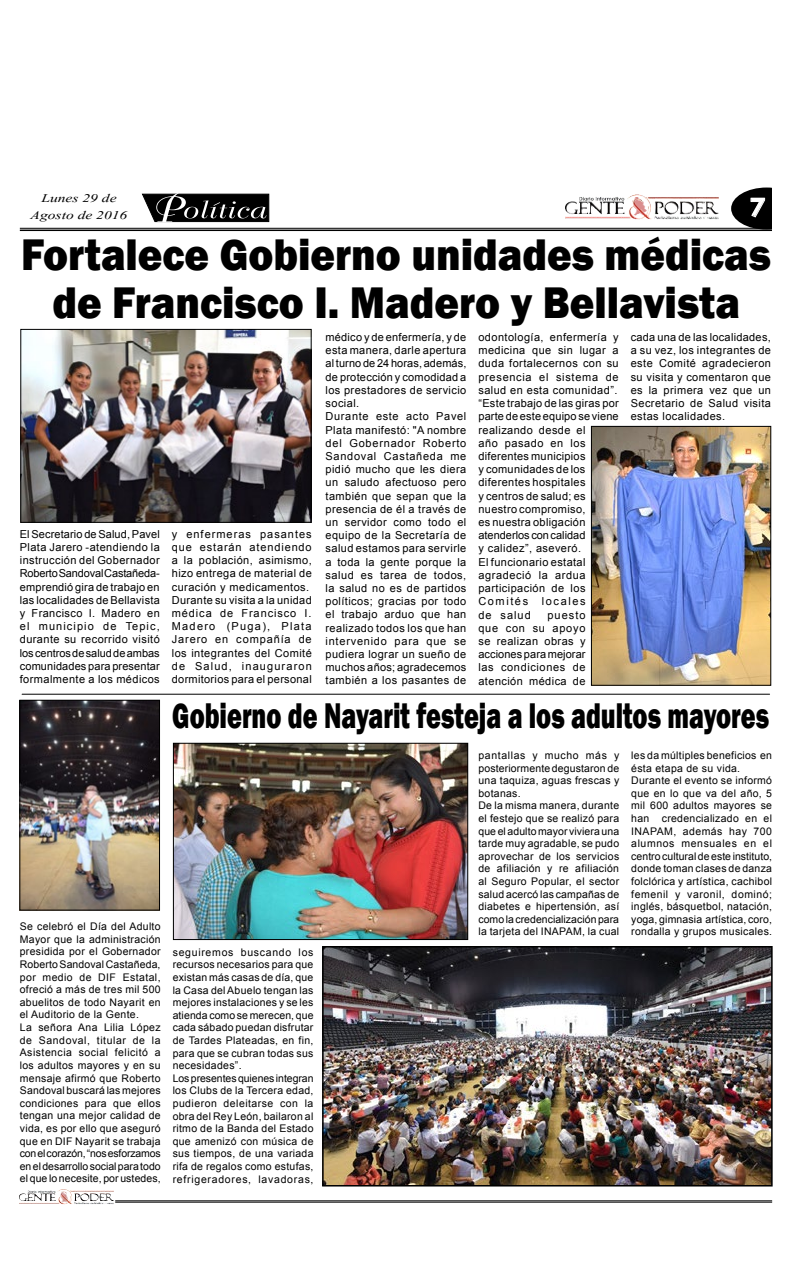
<style>
.page{position:relative;width:792px;height:1276px;background:#fff}
.page>*{position:absolute;margin:0;border:0;box-sizing:border-box;transform-origin:0 0}
.t1{font:800 45.5px/47.9px "Franklin Gothic";color:#000;text-align:center;scale:.92 1}
.t2{font:800 36.8px "Franklin Gothic";color:#000;scale:.69 1}
.t3{font:700 25.2px "Century Gothic";color:#fff;scale:1.14 1}
.t4{font:14.6px/17.6px "Vijaya";color:#000;text-align:center;scale:1.32 1}
.t5{font:11px/13.2px "Arial";letter-spacing:.04em;color:#000;text-align:justify}
.t6{font:11px "Arial";letter-spacing:.14em;color:#000}
.t7{font:10.5px/12.6px "Arial";letter-spacing:.03em;color:#000}
</style>
<div class="page">
<img style="left:633px;top:215px;width:15px;height:2px">
<svg style="left:731px;top:187px;width:41px;height:41px"></svg>
<hr style="left:20px;top:228px;width:752px;height:1px;background:#000">
<hr style="left:20px;top:229px;width:752px;height:2px;background:#000">
<img style="left:627px;top:195px;width:23px;height:20px">
<hr style="left:115px;top:1200px;width:657px;height:1px;background:#000">
<hr style="left:115px;top:1201px;width:657px;height:1px;background:#000">
<img style="left:57px;top:1189px;width:15px;height:12px">
<img style="left:175px;top:745px;width:291px;height:193px">
<div style="left:173px;top:743px;width:295px;height:197px;border:1px solid #000"></div>
<svg style="left:141px;top:193px;width:129px;height:30px;background:#3e3e3e"></svg>
<img style="left:593px;top:428px;width:176px;height:255px">
<div style="left:591px;top:426px;width:180px;height:259px;border:1px solid #000"></div>
<img style="left:22px;top:331px;width:288px;height:190px">
<div style="left:20px;top:329px;width:292px;height:194px;border:1px solid #000"></div>
<hr style="left:22px;top:693px;width:748px;height:1px;background:#000">
<img style="left:21px;top:702px;width:137px;height:206px">
<div style="left:19px;top:700px;width:141px;height:210px;border:1px solid #000"></div>
<img style="left:325px;top:949px;width:445px;height:234px">
<div style="left:322px;top:946px;width:451px;height:240px;border:2px solid #000"></div>
<h3 class="t4" style="left:31px;top:187px;width:75px">Lunes 29 de<br>Agosto de 2016</h3>
<h3 class="t3" style="left:749px;top:188px;width:16px">7</h3>
<h1 class="t1" style="left:21px;top:230px;width:817px">Fortalece Gobierno unidades médicas de Francisco I. Madero y Bellavista</h1>
<p class="t5" style="left:478px;top:330px;width:142px;text-align:left">odontología, enfermería y medicina que sin lugar a duda fortalecernos con su presencia el sistema de salud en esta comunidad”. “Este trabajo de las giras por parte de este equipo se viene realizando desde el<br>año pasado en los diferentes municipios<br>y comunidades de los diferentes hospitales<br>y centros de salud; es nuestro compromiso,<br>es nuestra obligación atenderlos con calidad<br>y calidez”, aseveró.<br>El funcionario estatal agradeció la ardua participación de los<br>Comités</p>
<p class="t5" style="left:326px;top:330px;width:142px;text-align:left">médico y de enfermería, y de esta manera, darle apertura al turno de 24 horas, además, de protección y comodidad a los prestadores de servicio social.<br>Durante este acto Pavel<br>Plata manifestó: "A nombre del Gobernador Roberto<br>Sandoval Castañeda me pidió mucho que les diera un saludo afectuoso pero también que sepan que la presencia de él a través de un servidor como todo el equipo de la Secretaría de salud estamos para servirle a toda la gente porque la salud es tarea de todos, la salud no es de partidos políticos; gracias por todo el trabajo arduo que han realizado todos los que han intervenido para que se pudiera lograr un sueño de muchos años; agradecemos también a los pasantes de</p>
<h2 class="t2" style="left:172px;top:692px;width:867px">Gobierno de Nayarit festeja a los adultos mayores</h2>
<p class="t5" style="left:631px;top:330px;width:142px">cada una de las localidades, a su vez, los integrantes de este Comité agradecieron su visita y comentaron que es la primera vez que un Secretario de Salud visita estas localidades.</p>
<p class="t5" style="left:20px;top:527px;width:142px">El Secretario de Salud, Pavel Plata Jarero -atendiendo la instrucción del Gobernador Roberto Sandoval Castañeda&shy;emprendió gira de trabajo en las localidades de Bellavista y Francisco I. Madero en el municipio de Tepic, durante su recorrido visitó los centros de salud de ambas comunidades para presentar formalmente a los médicos</p>
<p class="t5" style="left:172px;top:527px;width:142px;text-align:left">y enfermeras pasantes que estarán atendiendo a la población, asimismo, hizo entrega de material de curación y medicamentos.<br>Durante su visita a la unidad médica de Francisco I.<br>Madero (Puga), Plata<br>Jarero en compañía de los integrantes del Comité de Salud, inauguraron dormitorios para el personal</p>
<p class="t6" style="left:542px;top:594px;width:45px">locales</p>
<p class="t5" style="left:478px;top:608px;width:54px">de salud</p>
<p class="t5" style="left:478px;top:608px;width:109px;text-indent:69px">puesto que con su apoyo se realizan obras y acciones para mejorar las condiciones de atención médica de</p>
<p class="t7" style="left:20px;top:920px;width:142px">Se celebró el Día del Adulto<br>Mayor que la administración presidida por el Gobernador<br>Roberto Sandoval Castañeda, por medio de DIF Estatal, ofreció a más de tres mil 500 abuelitos de todo Nayarit en el Auditorio de la Gente.<br>La señora Ana Lilia López de Sandoval, titular de la<br>Asistencia social felicitó a los adultos mayores y en su mensaje afirmó que Roberto<br>Sandoval buscará las mejores condiciones para que ellos tengan una mejor calidad de vida, es por ello que aseguró que en DIF Nayarit se trabaja con el corazón, “nos esforzamos en el desarrollo social para todo el que lo necesite, por ustedes,</p>
<p class="t7" style="left:173px;top:945px;width:142px">seguiremos buscando los recursos necesarios para que existan más casas de día, que la Casa del Abuelo tengan las mejores instalaciones y se les atienda como se merecen, que cada sábado puedan disfrutar de Tardes Plateadas, en fin, para que se cubran todas sus necesidades”.<br>Los presentes quienes integran los Clubs de la Tercera edad, pudieron deleitarse con la obra del Rey León, bailaron al ritmo de la Banda del Estado que amenizó con música de sus tiempos, de una variada rifa de regalos como estufas, refrigeradores, lavadoras,</p>
<p class="t7" style="left:478px;top:749px;width:142px">pantallas y mucho más y posteriormente degustaron de una taquiza, aguas frescas y botanas.<br>De la misma manera, durante el festejo que se realizó para que el adulto mayor viviera una tarde muy agradable, se pudo aprovechar de los servicios de afiliación y re afiliación al Seguro Popular, el sector salud acercó las campañas de diabetes e hipertensión, así como la credencialización para la tarjeta del INAPAM, la cual</p>
<p class="t7" style="left:631px;top:749px;width:142px">les da múltiples beneficios en ésta etapa de su vida.<br>Durante el evento se informó que en lo que va del año, 5 mil 600 adultos mayores se han credencializado en el<br>INAPAM, además hay 700 alumnos mensuales en el centro cultural de este instituto, donde toman clases de danza folclórica y artística, cachibol femenil y varonil, dominó; inglés, básquetbol, natación, yoga, gimnasia artística, coro, rondalla y grupos musicales.</p>
</div>
